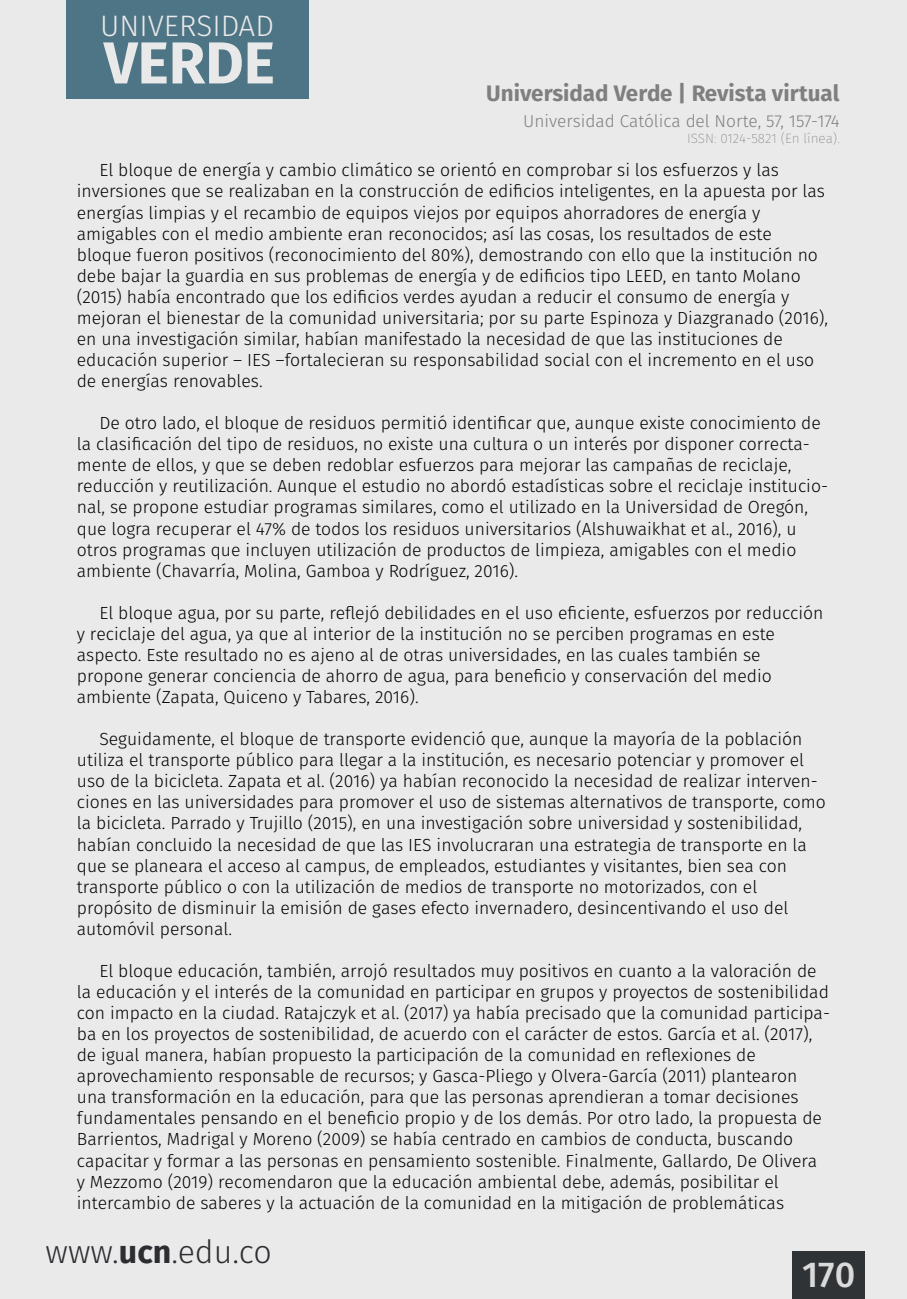
<style>
.page{position:relative;width:907px;height:1299px;background:#eaeaea}
.page>*{position:absolute;margin:0;border:0;box-sizing:border-box;transform-origin:0 0}
.t1{font:700 59.18px "Fira Sans";color:#e9e9e9}
.t2{font:500 36px "Fira Sans";color:#dadada}
.t3{font:300 32.18px "Fira Sans";color:#2d2e32}
.t4{font:300 29.47px "Fira Sans";color:#e9e9e9}
.t5{font:700 22.28px "Fira Sans";color:#7f7f7f}
.t6{font:300 17.55px/21.2px "Fira Sans";color:#000}
.t7{font:300 17.32px "Fira Sans";color:#7f7f7f}
.t8{font:200 13.5px "Fira Sans";color:#7f7f7f}
.s1{font-weight:700}
</style>
<div class="page">
<div style="left:66px;top:0;width:243px;height:98px;background:#4c7384"></div>
<div style="left:792px;top:1252px;width:72px;height:47px;background:#2f3336"></div>
<h3 class="t4" style="left:100px;top:5px;width:175px">UNIVERSIDAD</h3>
<h1 class="t1" style="left:104px;top:21px;width:172px">VERDE</h1>
<p class="t5" style="left:486px;top:78px;width:355px">Universidad Verde | Revista virtual</p>
<p class="t7" style="left:523px;top:108px;width:318px">Universidad Católica del Norte, 57, 157-174</p>
<p class="t8" style="left:687px;top:129px;width:154px">ISSN: 0124-5821 (En línea).</p>
<p class="t6" style="left:77px;top:160px;width:753px;text-indent:22px">El bloque de energía y cambio climático se orientó en comprobar si los esfuerzos y las inversiones que se realizaban en la construcción de edificios inteligentes, en la apuesta por las energías limpias y el recambio de equipos viejos por equipos ahorradores de energía y amigables con el medio ambiente eran reconocidos; así las cosas, los resultados de este bloque fueron positivos (reconocimiento del 80%), demostrando con ello que la institución no debe bajar la guardia en sus problemas de energía y de edificios tipo LEED, en tanto Molano (2015) había encontrado que los edificios verdes ayudan a reducir el consumo de energía y mejoran el bienestar de la comunidad universitaria; por su parte Espinoza y Diazgranado (2016), en una investigación similar, habían manifestado la necesidad de que las instituciones de educación superior – IES –fortalecieran su responsabilidad social con el incremento en el uso de energías renovables.</p>
<p class="t6" style="left:77px;top:412px;width:752px;text-indent:22px">De otro lado, el bloque de residuos permitió identificar que, aunque existe conocimiento de la clasificación del tipo de residuos, no existe una cultura o un interés por disponer correcta&shy;mente de ellos, y que se deben redoblar esfuerzos para mejorar las campañas de reciclaje, reducción y reutilización. Aunque el estudio no abordó estadísticas sobre el reciclaje institucio&shy;nal, se propone estudiar programas similares, como el utilizado en la Universidad de Oregón, que logra recuperar el 47% de todos los residuos universitarios (Alshuwaikhat et al., 2016), u otros programas que incluyen utilización de productos de limpieza, amigables con el medio ambiente (Chavarría, Molina, Gamboa y Rodríguez, 2016).</p>
<p class="t6" style="left:77px;top:602px;width:748px;text-indent:22px">El bloque agua, por su parte, reflejó debilidades en el uso eficiente, esfuerzos por reducción y reciclaje del agua, ya que al interior de la institución no se perciben programas en este aspecto. Este resultado no es ajeno al de otras universidades, en las cuales también se propone generar conciencia de ahorro de agua, para beneficio y conservación del medio ambiente (Zapata, Quiceno y Tabares, 2016).</p>
<p class="t6" style="left:77px;top:728px;width:750px;text-indent:22px">Seguidamente, el bloque de transporte evidenció que, aunque la mayoría de la población utiliza el transporte público para llegar a la institución, es necesario potenciar y promover el uso de la bicicleta. Zapata et al. (2016) ya habían reconocido la necesidad de realizar interven&shy;ciones en las universidades para promover el uso de sistemas alternativos de transporte, como la bicicleta. Parrado y Trujillo (2015), en una investigación sobre universidad y sostenibilidad, habían concluido la necesidad de que las IES involucraran una estrategia de transporte en la que se planeara el acceso al campus, de empleados, estudiantes y visitantes, bien sea con transporte público o con la utilización de medios de transporte no motorizados, con el propósito de disminuir la emisión de gases efecto invernadero, desincentivando el uso del automóvil personal.</p>
<p class="t6" style="left:77px;top:960px;width:754px;text-indent:22px">El bloque educación, también, arrojó resultados muy positivos en cuanto a la valoración de la educación y el interés de la comunidad en participar en grupos y proyectos de sostenibilidad con impacto en la ciudad. Ratajczyk et al. (2017) ya había precisado que la comunidad participa&shy;ba en los proyectos de sostenibilidad, de acuerdo con el carácter de estos. García et al. (2017), de igual manera, habían propuesto la participación de la comunidad en reflexiones de aprovechamiento responsable de recursos; y Gasca-Pliego y Olvera-García (2011) plantearon una transformación en la educación, para que las personas aprendieran a tomar decisiones fundamentales pensando en el beneficio propio y de los demás. Por otro lado, la propuesta de Barrientos, Madrigal y Moreno (2009) se había centrado en cambios de conducta, buscando capacitar y formar a las personas en pensamiento sostenible. Finalmente, Gallardo, De Olivera<br>y Mezzomo (2019) recomendaron que la educación ambiental debe, además, posibilitar el intercambio de saberes y la actuación de la comunidad en la mitigación de problemáticas</p>
<h3 class="t3" style="left:46px;top:1229px;width:228px">www.<span class="s1">ucn</span>.edu.co</h3>
<h2 class="t2" style="left:802px;top:1248px;width:55px">170</h2>
</div>
